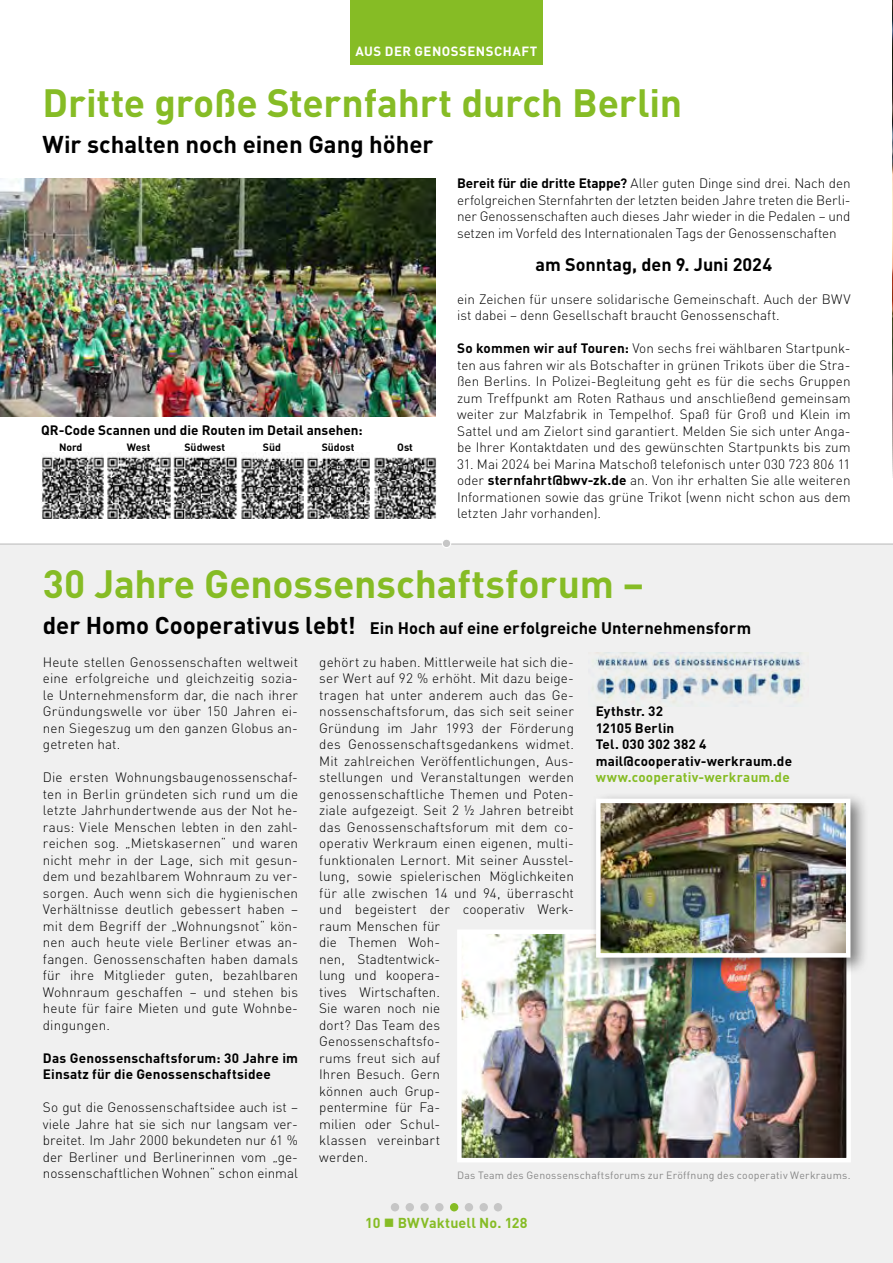
<style>
.page{position:relative;width:893px;height:1263px;background:#fff}
.page>*{position:absolute;margin:0;border:0;box-sizing:border-box;transform-origin:0 0}
.t1{font:700 39px "DIN";letter-spacing:-.005em;color:#86bc25}
.t2{font:700 24px "DIN";letter-spacing:-.005em;color:#000}
.t3{font:700 18px "DIN";color:#000}
.t4{font:700 16.5px "DIN";letter-spacing:.005em;color:#000}
.t5{font:700 14.25px "DIN";letter-spacing:.01em;color:#86bc25}
.t6{font:300 13.5px/16.5px "DIN";letter-spacing:.01em;color:#000;text-align:justify}
.t7{font:700 13.5px/16.5px "DIN";letter-spacing:.01em;color:#000}
.t8{font:700 13.5px "DIN";letter-spacing:.015em;color:#86bc25}
.t9{font:700 13.2px "DIN";letter-spacing:.035em;color:#fff}
.t10{font:10.5px "DIN";letter-spacing:.025em;color:#878787}
.t11{font:700 10.5px "DIN";color:#000}
.s1{font-weight:700}
.s2{font-size:24px}
</style>
<div class="page">
<img style="left:0;top:179px;width:436px;height:238px">
<div style="left:0;top:543px;width:893px;height:720px;background:#f0f0f0"></div>
<hr style="left:0;top:544px;width:893px;height:1px;background:#c6c6c6">
<div style="left:442px;top:539px;width:9px;height:9px;background:#c6c6c6;border-radius:50%"></div>
<div style="left:442px;top:539px;width:9px;height:9px;border:1px solid #fff;border-radius:50%"></div>
<img style="left:462px;top:934px;width:384px;height:223px">
<div style="left:457px;top:929px;width:394px;height:233px;border:4px solid #fff"></div>
<div style="left:589px;top:792px;width:280px;height:183px;background:#000;opacity:.5"></div>
<img style="left:601px;top:804px;width:244px;height:148px">
<div style="left:596px;top:799px;width:254px;height:158px;border:4px solid #fff"></div>
<div style="left:391px;top:1203px;width:8px;height:8px;background:#c6c6c6;border-radius:50%"></div>
<div style="left:406px;top:1203px;width:8px;height:8px;background:#c6c6c6;border-radius:50%"></div>
<div style="left:420px;top:1203px;width:9px;height:8px;background:#c6c6c6;border-radius:50%"></div>
<div style="left:435px;top:1203px;width:9px;height:8px;background:#c6c6c6;border-radius:50%"></div>
<div style="left:450px;top:1203px;width:8px;height:8px;background:#86bc25;border-radius:50%"></div>
<div style="left:465px;top:1203px;width:8px;height:8px;background:#c6c6c6;border-radius:50%"></div>
<div style="left:479px;top:1203px;width:9px;height:8px;background:#c6c6c6;border-radius:50%"></div>
<div style="left:494px;top:1203px;width:8px;height:8px;background:#c6c6c6;border-radius:50%"></div>
<img style="left:41px;top:456px;width:63px;height:63px">
<img style="left:108px;top:456px;width:60px;height:63px">
<img style="left:374px;top:457px;width:62px;height:61px">
<img style="left:168px;top:452px;width:70px;height:67px">
<img style="left:241px;top:453px;width:62px;height:66px">
<img style="left:307px;top:454px;width:63px;height:65px">
<div style="left:350px;top:0;width:193px;height:65px;background:#86bc25"></div>
<img style="left:892px;top:0;width:1px;height:478px">
<img style="left:592px;top:652px;width:211px;height:55px">
<p class="t9" style="left:355px;top:43px;width:183px">AUS DER GENOSSENSCHAFT</p>
<h1 class="t1" style="left:43px;top:77px;width:641px">Dritte große Sternfahrt durch Berlin</h1>
<h2 class="t2" style="left:43px;top:129px;width:392px">Wir schalten noch einen Gang höher</h2>
<p class="t7" style="left:41px;top:421px;width:323px">QR-Code Scannen und die Routen im Detail ansehen:</p>
<p class="t11" style="left:59px;top:440px;width:25px">Nord</p>
<p class="t11" style="left:127px;top:440px;width:25px">West</p>
<p class="t11" style="left:184px;top:440px;width:42px">Südwest</p>
<p class="t11" style="left:263px;top:440px;width:20px">Süd</p>
<p class="t11" style="left:322px;top:440px;width:34px">Südost</p>
<p class="t11" style="left:397px;top:440px;width:17px">Ost</p>
<p class="t6" style="left:457px;top:175px;width:395px"><span class="s1">Bereit für die dritte Etappe?</span> Aller guten Dinge sind drei. Nach den erfolgreichen Sternfahrten der letzten beiden Jahre treten die Berli&shy;ner Genossenschaften auch dieses Jahr wieder in die Pedalen – und setzen im Vorfeld des Internationalen Tags der Genossenschaften</p>
<h3 class="t3" style="left:536px;top:253px;width:238px">am Sonntag, den 9. Juni 2024</h3>
<p class="t6" style="left:457px;top:291px;width:395px">ein Zeichen für unsere solidarische Gemeinschaft. Auch der BWV ist dabei – denn Gesellschaft braucht Genossenschaft.</p>
<p class="t6" style="left:457px;top:340px;width:395px"><span class="s1">So kommen wir auf Touren:</span> Von sechs frei wählbaren Startpunk&shy;ten aus fahren wir als Botschafter in grünen Trikots über die Stra&shy;ßen Berlins. In Polizei-Begleitung geht es für die sechs Gruppen zum Treffpunkt am Roten Rathaus und anschließend gemeinsam weiter zur Malzfabrik in Tempelhof. Spaß für Groß und Klein im Sattel und am Zielort sind garantiert. Melden Sie sich unter Anga&shy;be Ihrer Kontaktdaten und des gewünschten Startpunkts bis zum</p>
<p class="t6" style="left:457px;top:456px;width:395px">31. Mai 2024 bei Marina Matschoß telefonisch unter 030 723 806 11 oder <span class="s1">sternfahrt@bwv-zk.de</span> an. Von ihr erhalten Sie alle weiteren Informationen sowie das grüne Trikot (wenn nicht schon aus dem letzten Jahr vorhanden).</p>
<h1 class="t1" style="left:43px;top:559px;width:603px">30 Jahre Genossenschaftsforum –</h1>
<p class="t4" style="left:43px;top:617px;width:710px"><span class="s2">der Homo Cooperativus lebt!</span> Ein Hoch auf eine erfolgreiche Unternehmensform</p>
<p class="t6" style="left:43px;top:654px;width:257px">Heute stellen Genossenschaften weltweit eine erfolgreiche und gleichzeitig sozia&shy;le Unternehmensform dar, die nach ihrer Gründungswelle vor über 150 Jahren ei&shy;nen Siegeszug um den ganzen Globus an&shy;getreten hat.</p>
<p class="t6" style="left:43px;top:769px;width:257px">Die ersten Wohnungsbaugenossenschaf&shy;ten in Berlin gründeten sich rund um die letzte Jahrhundertwende aus der Not he&shy;raus: Viele Menschen lebten in den zahl&shy;reichen sog. „Mietskasernen“ und waren nicht mehr in der Lage, sich mit gesun&shy;dem und bezahlbarem Wohnraum zu ver&shy;sorgen. Auch wenn sich die hygienischen Verhältnisse deutlich gebessert haben – mit dem Begriff der „Wohnungsnot“ kön&shy;nen auch heute viele Berliner etwas an&shy;fangen. Genossenschaften haben damals für ihre Mitglieder guten, bezahlbaren Wohnraum geschaffen – und stehen bis heute für faire Mieten und gute Wohnbe&shy;dingungen.</p>
<p class="t7" style="left:43px;top:1049px;width:257px">Das Genossenschaftsforum: 30 Jahre im<br>Einsatz für die Genossenschaftsidee</p>
<p class="t6" style="left:43px;top:1099px;width:257px">So gut die Genossenschaftsidee auch ist – viele Jahre hat sie sich nur langsam ver&shy;breitet. Im Jahr 2000 bekundeten nur 61 % der Berliner und Berlinerinnen vom „ge&shy;nossenschaftlichen Wohnen“ schon einmal</p>
<p class="t6" style="left:319px;top:653px;width:256px;text-align:left">gehört zu haben. Mittlerweile hat sich die&shy;ser Wert auf 92 % erhöht. Mit dazu beige&shy;tragen hat unter anderem auch das Ge&shy;nossenschaftsforum, das sich seit seiner<br>Gründung im Jahr 1993 der Förderung des Genossenschaftsgedankens widmet.<br>Mit zahlreichen Veröffentlichungen, Aus&shy;stellungen und Veranstaltungen werden genossenschaftliche Themen und Poten&shy;ziale aufgezeigt. Seit 2 ½ Jahren betreibt das Genossenschaftsforum mit dem co&shy;operativ Werkraum einen eigenen, multi&shy;funktionalen Lernort. Mit seiner Ausstel&shy;lung, sowie spielerischen Möglichkeiten für alle zwischen 14 und 94, überrascht und begeistert der cooperativ Werk&shy;raum Menschen für<br>die Themen Woh-<br>nen, Stadtentwick-<br>lung und koopera-<br>tives Wirtschaften.<br>Sie waren noch nie<br>dort? Das Team des<br>Genossenschaftsfo-<br>rums freut sich auf<br>Ihren Besuch. Gern<br>können auch Grup-<br>pentermine für Fa-<br>milien oder Schul-<br>klassen vereinbart<br>werden.</p>
<p class="t7" style="left:596px;top:703px;width:198px">Eythstr. 32<br>12105 Berlin<br>Tel. 030 302 382 4 mail@cooperativ-werkraum.de</p>
<p class="t8" style="left:596px;top:769px;width:196px">www.cooperativ-werkraum.de</p>
<p class="t10" style="left:457px;top:1168px;width:395px">Das Team des Genossenschaftsforums zur Eröffnung des cooperativ Werkraums.</p>
<p class="t5" style="left:365px;top:1213px;width:164px">10 ■ BWVaktuell No. 128</p>
</div>
